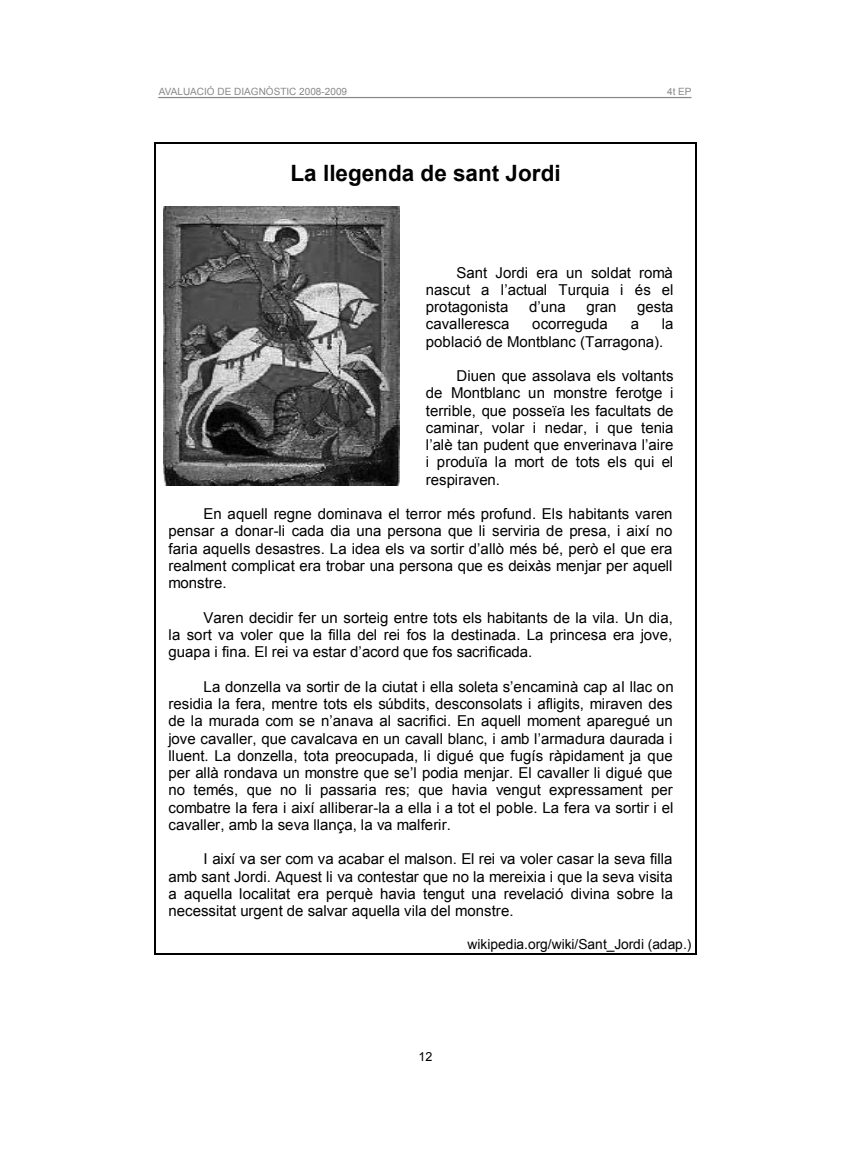
<style>
.page{position:relative;width:851px;height:1159px;background:#fff}
.page>*{position:absolute;margin:0;border:0;box-sizing:border-box;transform-origin:0 0}
.t1{font:700 22.5px "Arial";color:#000}
.t2{font:15px/17.2px "Arial";color:#000;text-align:justify}
.t3{font:13.75px "Arial";letter-spacing:-.005em;color:#000}
.t4{font:12.5px "Arial";color:#000}
.t5{font:10px "Arial";color:#888}
</style>
<div class="page">
<hr style="left:158px;top:97px;width:533px;height:1px;background:#888">
<hr style="left:154px;top:142px;width:541px;height:1px;background:#000">
<hr style="left:154px;top:143px;width:2px;height:63px;background:#000">
<hr style="left:695px;top:143px;width:1px;height:63px;background:#000">
<img style="left:163px;top:206px;width:236px;height:279px">
<hr style="left:154px;top:206px;width:2px;height:282px;background:#000">
<hr style="left:695px;top:206px;width:1px;height:282px;background:#000">
<hr style="left:154px;top:488px;width:2px;height:466px;background:#000">
<hr style="left:154px;top:952px;width:541px;height:2px;background:#000">
<hr style="left:695px;top:488px;width:1px;height:466px;background:#000">
<p class="t5" style="left:159px;top:86px;width:190px">AVALUACIÓ DE DIAGNÒSTIC 2008-2009</p>
<p class="t5" style="left:667px;top:86px;width:26px">4t EP</p>
<h1 class="t1" style="left:290px;top:161px;width:272px">La llegenda de sant Jordi</h1>
<p class="t2" style="left:426px;top:264px;width:249px;text-indent:31px">Sant Jordi era un soldat romà nascut a l’actual Turquia i és el protagonista</p>
<p class="t2" style="left:529px;top:298px;width:38px">d’una</p>
<p class="t2" style="left:586px;top:298px;width:31px">gran</p>
<p class="t2" style="left:637px;top:298px;width:38px">gesta</p>
<p class="t2" style="left:426px;top:315px;width:249px;text-indent:236px">la població de Montblanc (Tarragona).</p>
<p class="t2" style="left:426px;top:367px;width:249px;text-indent:31px">Diuen que assolava els voltants de Montblanc un monstre ferotge i terrible, que posseïa les facultats de caminar, volar i nedar, i que tenia l’alè tan pudent que enverinava l’aire i produïa la mort de tots els qui el respiraven.</p>
<p class="t2" style="left:168px;top:505px;width:505px;text-indent:35px">En aquell regne dominava el terror més profund. Els habitants varen pensar a donar-li cada dia una persona que li serviria de presa, i així no faria aquells desastres. La idea els va sortir d’allò més bé, però el que era realment complicat era trobar una persona que es deixàs menjar per aquell monstre.</p>
<p class="t2" style="left:168px;top:609px;width:506px;text-indent:35px">Varen decidir fer un sorteig entre tots els habitants de la vila. Un dia, la sort va voler que la filla del rei fos la destinada. La princesa era jove, guapa i fina. El rei va estar d’acord que fos sacrificada.</p>
<p class="t2" style="left:168px;top:678px;width:506px;text-indent:35px">La donzella va sortir de la ciutat i ella soleta s’encaminà cap al llac on residia la fera, mentre tots els súbdits, desconsolats i afligits, miraven des de la murada com se n’anava al sacrifici. En aquell moment aparegué un jove cavaller, que cavalcava en un cavall blanc, i amb l’armadura daurada i lluent. La donzella, tota preocupada, li digué que fugís ràpidament ja que per allà rondava un monstre que se’l podia menjar. El cavaller li digué que no temés, que no li passaria res; que havia vengut expressament per combatre la fera i així alliberar-la a ella i a tot el poble. La fera va sortir i el cavaller, amb la seva llança, la va malferir.</p>
<p class="t2" style="left:168px;top:850px;width:506px;text-indent:35px">I així va ser com va acabar el malson. El rei va voler casar la seva filla amb sant Jordi. Aquest li va contestar que no la mereixia i que la seva visita a aquella localitat era perquè havia tengut una revelació divina sobre la necessitat urgent de salvar aquella vila del monstre.</p>
<p class="t3" style="left:467px;top:937px;width:225px">wikipedia.org/wiki/Sant_Jordi (adap.)</p>
<p class="t2" style="left:426px;top:315px;width:85px">cavalleresca</p>
<p class="t2" style="left:532px;top:315px;width:77px">ocorreguda</p>
<p class="t2" style="left:630px;top:315px;width:10px">a</p>
<p class="t4" style="left:418px;top:1049px;width:15px">12</p>
</div>
